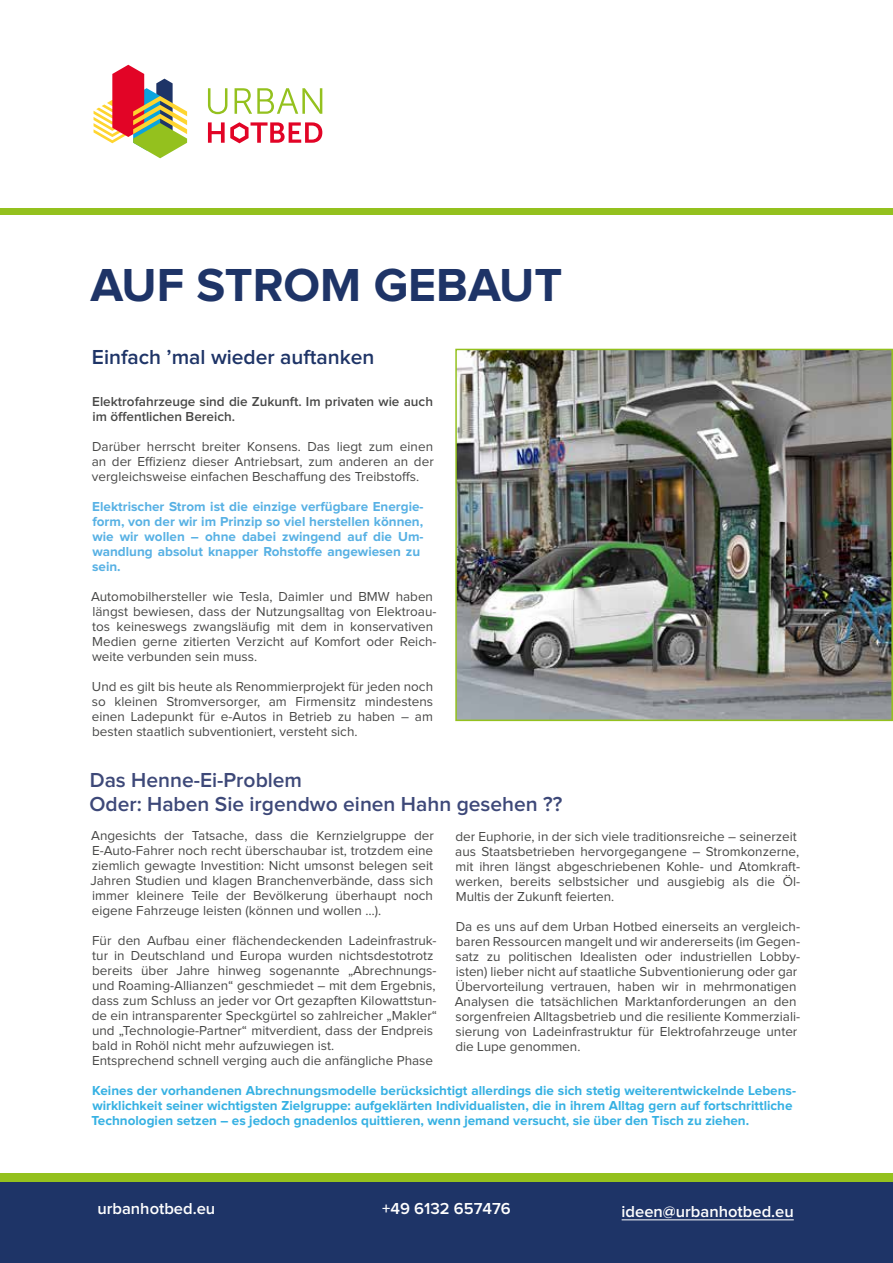
<style>
.page{position:relative;width:893px;height:1263px;background:#fff}
.page>*{position:absolute;margin:0;border:0;box-sizing:border-box;transform-origin:0 0}
.t1{font:700 48px "Proxima Nova";color:#1e3467}
.t2{font:600 21px/24px "Proxima Nova";color:#3d4878}
.t3{font:600 21px "Proxima Nova";color:#1e3467}
.t4{font:600 16.5px "Proxima Nova";color:#fff}
.t5{font:13.5px/15px "Proxima Nova";color:#484847}
.t6{font:700 13.5px/15px "Proxima Nova";color:#36b1e3}
.t7{font:700 13.5px/15px "Proxima Nova";color:#58b1e4}
.t8{font:600 13.5px/15px "Proxima Nova";color:#484847}
</style>
<div class="page">
<div style="left:0;top:1182px;width:893px;height:81px;background:#1e3467"></div>
<div style="left:0;top:208px;width:893px;height:7px;background:#94c11e"></div>
<div style="left:0;top:1174px;width:893px;height:8px;background:#94c11e"></div>
<hr style="left:622px;top:1219px;width:172px;height:1px;background:#fff">
<svg style="left:208px;top:88px;width:19px;height:26px"></svg>
<svg style="left:235px;top:88px;width:87px;height:26px"></svg>
<svg style="left:208px;top:122px;width:114px;height:21px"></svg>
<svg style="left:94px;top:65px;width:93px;height:93px"></svg>
<img style="left:458px;top:352px;width:432px;height:366px">
<div style="left:455px;top:349px;width:438px;height:372px;border:2px solid #94c11e"></div>
<h1 class="t1" style="left:90px;top:263px;width:474px">AUF STROM GEBAUT</h1>
<h2 class="t3" style="left:92px;top:347px;width:284px">Einfach ’mal wieder auftanken</h2>
<p class="t8" style="left:92px;top:395px;width:342px">Elektrofahrzeuge sind die Zukunft. Im privaten wie auch im öffentlichen Bereich.</p>
<p class="t5" style="left:92px;top:440px;width:344px;text-align:justify">Darüber herrscht breiter Konsens. Das liegt zum einen an der Effizienz dieser Antriebsart, zum anderen an der vergleichsweise einfachen Beschaffung des Treibstoffs.</p>
<p class="t7" style="left:92px;top:500px;width:333px">Elektrischer Strom ist die einzige verfügbare Energie&shy;form, von der wir im Prinzip so viel herstellen können, wie wir wollen – ohne dabei zwingend auf die Um&shy;wandlung absolut knapper Rohstoffe angewiesen zu sein.</p>
<p class="t5" style="left:91px;top:590px;width:347px">Automobilhersteller wie Tesla, Daimler und BMW haben längst bewiesen, dass der Nutzungsalltag von Elektroau&shy;tos keineswegs zwangsläufig mit dem in konservativen Medien gerne zitierten Verzicht auf Komfort oder Reich&shy;weite verbunden sein muss.</p>
<p class="t5" style="left:92px;top:680px;width:343px;text-align:justify">Und es gilt bis heute als Renommierprojekt für jeden noch so kleinen Stromversorger, am Firmensitz mindestens einen Ladepunkt für e-Autos in Betrieb zu haben – am besten staatlich subventioniert, versteht sich.</p>
<h2 class="t2" style="left:90px;top:769px;width:474px">Das Henne-Ei-Problem<br>Oder: Haben Sie irgendwo einen Hahn gesehen ??</h2>
<p class="t5" style="left:90px;top:829px;width:345px;text-align:justify">Angesichts der Tatsache, dass die Kernzielgruppe der E-Auto-Fahrer noch recht überschaubar ist, trotzdem eine ziemlich gewagte Investition: Nicht umsonst belegen seit Jahren Studien und klagen Branchenverbände, dass sich immer kleinere Teile der Bevölkerung überhaupt noch eigene Fahrzeuge leisten (können und wollen …).</p>
<p class="t5" style="left:92px;top:934px;width:347px">Für den Aufbau einer flächendeckenden Ladeinfrastruk&shy;tur in Deutschland und Europa wurden nichtsdestotrotz bereits über Jahre hinweg sogenannte „Abrechnungs&shy;und Roaming-Allianzen“ geschmiedet – mit dem Ergebnis, dass zum Schluss an jeder vor Ort gezapften Kilowattstun&shy;de ein intransparenter Speckgürtel so zahlreicher „Makler“ und „Technologie-Partner“ mitverdient, dass der Endpreis bald in Rohöl nicht mehr aufzuwiegen ist.<br>Entsprechend schnell verging auch die anfängliche Phase</p>
<p class="t5" style="left:455px;top:829px;width:346px">der Euphorie, in der sich viele traditionsreiche – seinerzeit aus Staatsbetrieben hervorgegangene – Stromkonzerne, mit ihren längst abgeschriebenen Kohle- und Atomkraft&shy;werken, bereits selbstsicher und ausgiebig als die Öl-Multis der Zukunft feierten.</p>
<p class="t5" style="left:455px;top:919px;width:347px">Da es uns auf dem Urban Hotbed einerseits an vergleich&shy;baren Ressourcen mangelt und wir andererseits (im Gegen&shy;satz zu politischen Idealisten oder industriellen Lobby&shy;isten) lieber nicht auf staatliche Subventionierung oder gar Übervorteilung vertrauen, haben wir in mehrmonatigen Analysen die tatsächlichen Marktanforderungen an den sorgenfreien Alltagsbetrieb und die resiliente Kommerziali&shy;sierung von Ladeinfrastruktur für Elektrofahrzeuge unter die Lupe genommen.</p>
<p class="t6" style="left:91px;top:1084px;width:706px">Keines der vorhandenen Abrechnungsmodelle berücksichtigt allerdings die sich stetig weiterentwickelnde Lebens&shy;wirklichkeit seiner wichtigsten Zielgruppe: aufgeklärten Individualisten, die in ihrem Alltag gern auf fortschrittliche<br>Technologien setzen – es jedoch gnadenlos quittieren, wenn jemand versucht, sie über den Tisch zu ziehen.</p>
<p class="t4" style="left:97px;top:1201px;width:119px">urbanhotbed.eu</p>
<p class="t4" style="left:382px;top:1201px;width:130px">+49 6132 657476</p>
<p class="t4" style="left:622px;top:1204px;width:174px">ideen@urbanhotbed.eu</p>
</div>
